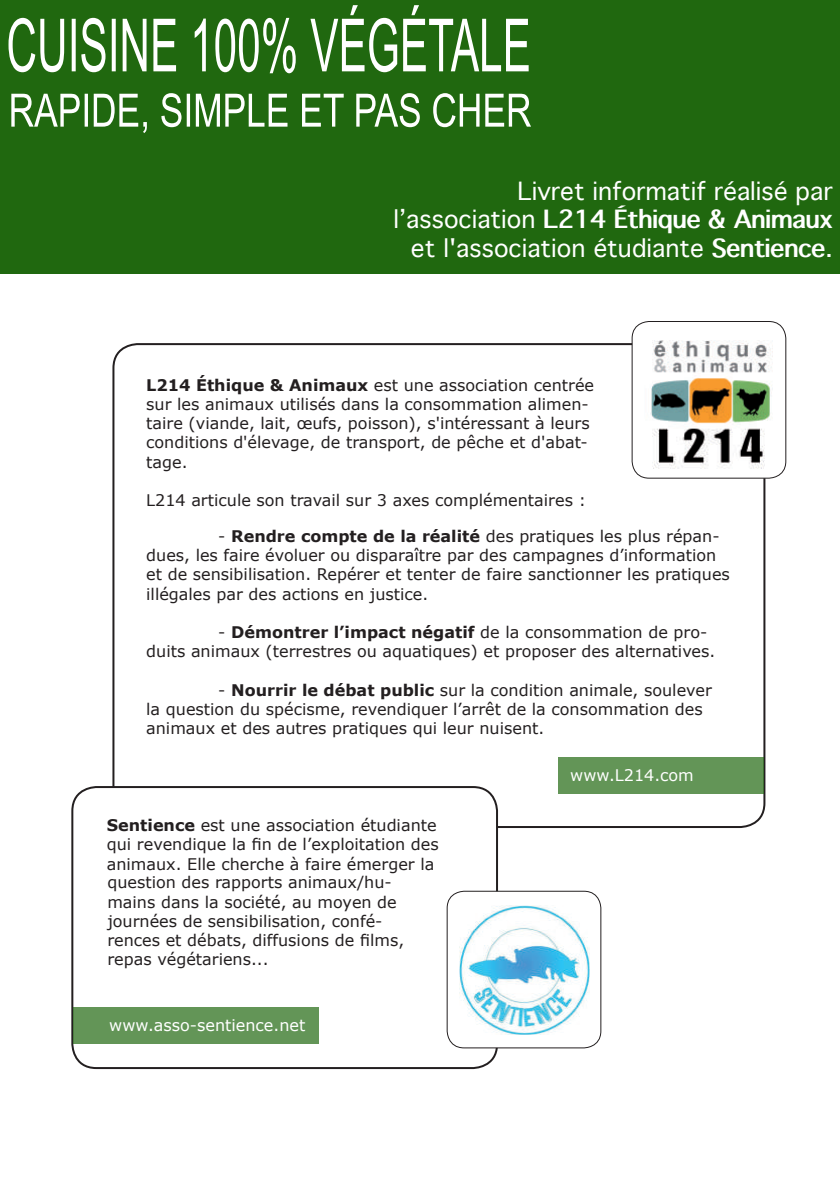
<style>
.page{position:relative;width:840px;height:1191px;background:#fff}
.page>*{position:absolute;margin:0;border:0;box-sizing:border-box;transform-origin:0 0}
.t1{font:24px/28.8px "Thonburi";color:#fff;text-align:right}
.t2{font:16px/19.2px "Verdana";color:#231f20}
.t3{font:16px "Verdana";color:#fff}
.s1{font-weight:700}
</style>
<div class="page">
<div style="left:557px;top:757px;width:206px;height:37px;background:#639557"></div>
<div style="left:0;top:0;width:839px;height:274px;background:#20680f"></div>
<hr style="left:839px;top:13px;width:1px;height:95px;background:#ce00df">
<img style="left:636px;top:324px;width:147px;height:154px">
<div style="left:631px;top:321px;width:154px;height:157px;border:1px solid #231f20;border-radius:17px"></div>
<div style="left:71px;top:786px;width:426px;height:283px;border:2px solid #231f20;border-radius:24px"></div>
<div style="left:447px;top:891px;width:153px;height:157px;background:#fff;border-radius:17px"></div>
<img style="left:459px;top:905px;width:130px;height:130px">
<div style="left:446px;top:891px;width:154px;height:157px;border:1px solid #231f20;border-radius:17px"></div>
<div style="left:74px;top:1007px;width:245px;height:36px;background:#639557"></div>
<svg style="left:11px;top:93px;width:519px;height:40px"></svg>
<svg style="left:9px;top:5px;width:519px;height:68px"></svg>
<h1 class="t1" style="left:393px;top:177px;width:440px">Livret informatif réalisé par l’association <span class="s1">L214 Éthique &amp; Animaux </span>et l'association étudiante <span class="s1">Sentience</span>.</h1>
<p class="t2" style="left:146px;top:376px;width:449px"><span class="s1">L214 Éthique &amp; Animaux</span> est une association centrée sur les animaux utilisés dans la consommation alimen&shy;taire (viande, lait, œufs, poisson), s'intéressant à leurs conditions d'élevage, de transport, de pêche et d'abat&shy;tage.</p>
<p class="t2" style="left:146px;top:491px;width:441px">L214 articule son travail sur 3 axes complémentaires :</p>
<p class="t2" style="left:146px;top:527px;width:585px;text-indent:72px">- <span class="s1">Rendre compte de la réalité</span> des pratiques les plus répan&shy;dues, les faire évoluer ou disparaître par des campagnes d’information et de sensibilisation. Repérer et tenter de faire sanctionner les pratiques illégales par des actions en justice.</p>
<p class="t2" style="left:146px;top:623px;width:570px;text-indent:72px">- <span class="s1">Démontrer l’impact négatif</span> de la consommation de pro&shy;duits animaux (terrestres ou aquatiques) et proposer des alternatives.</p>
<p class="t2" style="left:146px;top:680px;width:567px;text-indent:72px">- <span class="s1">Nourrir le débat public</span> sur la condition animale, soulever la question du spécisme, revendiquer l’arrêt de la consommation des animaux et des autres pratiques qui leur nuisent.</p>
<p class="t3" style="left:570px;top:765px;width:125px">www.L214.com</p>
<p class="t2" style="left:107px;top:816px;width:333px"><span class="s1">Sentience</span> est une association étudiante qui revendique la fin de l’exploitation des animaux. Elle cherche à faire émerger la question des rapports animaux/hu&shy;mains dans la société, au moyen de journées de sensibilisation, confé-<br>rences et débats, diffusions de films, repas végétariens...</p>
<p class="t3" style="left:109px;top:1014px;width:197px">www.asso-sentience.net</p>
</div>
